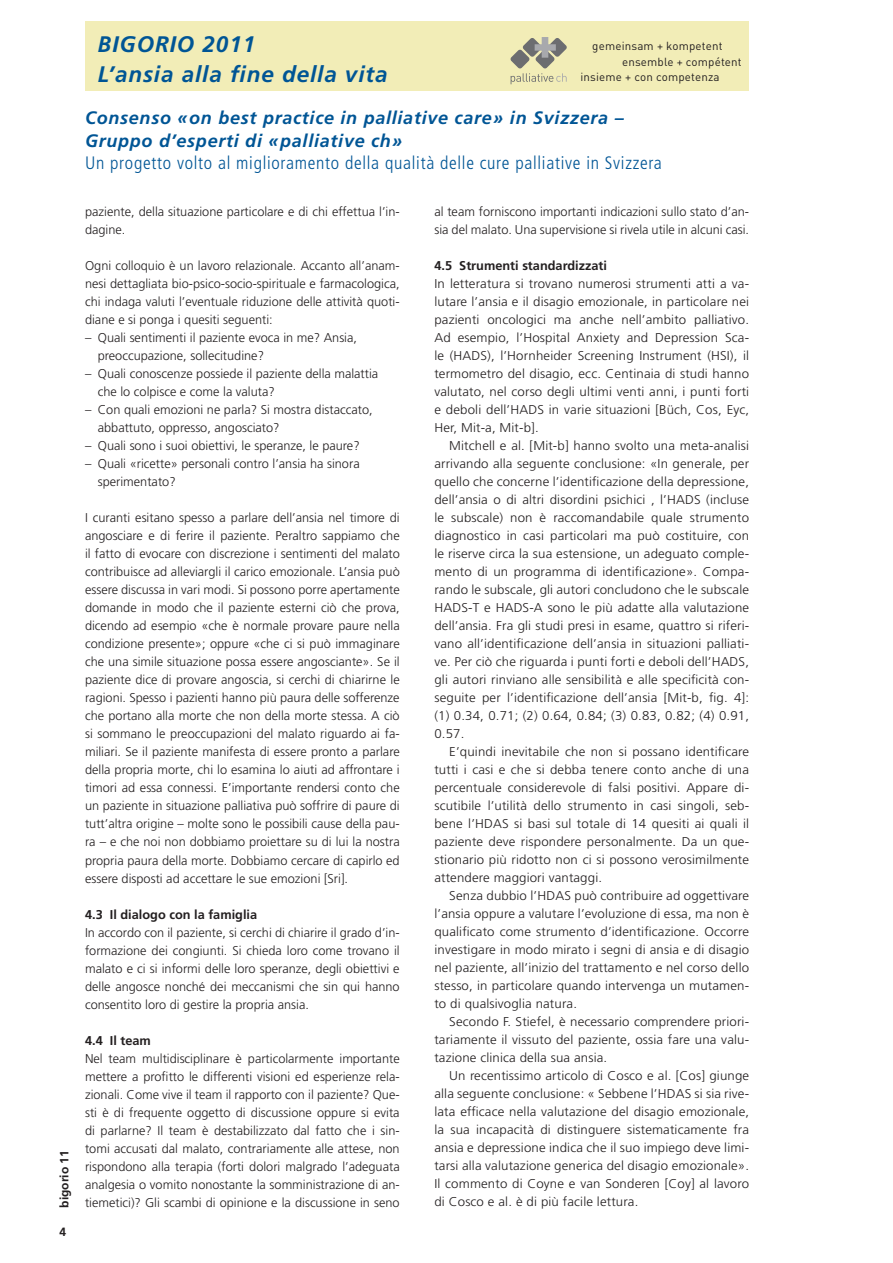
<style>
.page{position:relative;width:893px;height:1263px;background:#fff}
.page>*{position:absolute;margin:0;border:0;box-sizing:border-box;transform-origin:0 0}
.t1{font:italic 700 22.5px/30px "Frutiger";letter-spacing:.04em;color:#005595}
.t2{font:italic 700 18px/22.5px "Frutiger";letter-spacing:.04em;color:#005595}
.t3{font:300 condensed 18px "Frutiger";letter-spacing:.04em;color:#005595}
.t4{font:300 12.75px/18px "Frutiger LT Std";color:#231f20}
.t5{font:300 12.75px/18px "Frutiger LT Std";color:#231f20;text-align:justify;scale:1.04 1}
.t6{font:700 12.75px "Frutiger LT Std";color:#231f20}
.t7{font:700 12px "Frutiger LT Std";color:#231f20}
.t8{font:11.55px "DIN";letter-spacing:.015em;color:#231f20}
</style>
<div class="page">
<div style="left:85px;top:21px;width:663px;height:69px;background:#f2edb7"></div>
<svg style="left:511px;top:37px;width:56px;height:47px"></svg>
<p class="t7" style="left:57px;top:1208px;width:59px;rotate:-90deg">bigorio 11</p>
<p class="t7" style="left:60px;top:1225px;width:8px">4</p>
<h1 class="t1" style="left:98px;top:30px;width:291px">BIGORIO 2011<br>L’ansia alla fine della vita</h1>
<h2 class="t2" style="left:85px;top:107px;width:540px">Consenso «on best practice in palliative care» in Svizzera –<br>Gruppo d’esperti di «palliative ch»</h2>
<h2 class="t3" style="left:85px;top:153px;width:578px">Un progetto volto al miglioramento della qualità delle cure palliative in Svizzera</h2>
<p class="t8" style="left:592px;top:39px;width:132px">gemeinsam + kompetent</p>
<p class="t8" style="left:622px;top:54px;width:121px">ensemble + compétent</p>
<p class="t8" style="left:580px;top:70px;width:141px">insieme + con competenza</p>
<p class="t4" style="left:85px;top:203px;width:316px">paziente, della situazione particolare e di chi effettua l’in&shy;dagine.</p>
<p class="t4" style="left:85px;top:257px;width:316px;text-align:justify">Ogni colloquio è un lavoro relazionale. Accanto all’anam&shy;nesi dettagliata bio-psico-socio-spirituale e farmacologica, chi indaga valuti l’eventuale riduzione delle attività quoti&shy;diane e si ponga i quesiti seguenti:</p>
<p class="t4" style="left:98px;top:329px;width:261px;text-indent:-13px">– Quali sentimenti il paziente evoca in me? Ansia, preoccupazione, sollecitudine?</p>
<p class="t4" style="left:98px;top:365px;width:282px;text-indent:-13px">– Quali conoscenze possiede il paziente della malattia che lo colpisce e come la valuta?</p>
<p class="t4" style="left:98px;top:401px;width:276px;text-indent:-13px">– Con quali emozioni ne parla? Si mostra distaccato, abbattuto, oppresso, angosciato?</p>
<p class="t4" style="left:85px;top:437px;width:276px">– Quali sono i suoi obiettivi, le speranze, le paure?</p>
<p class="t4" style="left:98px;top:455px;width:263px;text-indent:-13px">– Quali «ricette» personali contro l’ansia ha sinora sperimentato?</p>
<p class="t4" style="left:85px;top:509px;width:316px;text-align:justify">I curanti esitano spesso a parlare dell’ansia nel timore di angosciare e di ferire il paziente. Peraltro sappiamo che il fatto di evocare con discrezione i sentimenti del malato contribuisce ad alleviargli il carico emozionale. L’ansia può essere discussa in vari modi. Si possono porre apertamente domande in modo che il paziente esterni ciò che prova, dicendo ad esempio «che è normale provare paure nella condizione presente»; oppure «che ci si può immaginare che una simile situazione possa essere angosciante». Se il paziente dice di provare angoscia, si cerchi di chiarirne le ragioni. Spesso i pazienti hanno più paura delle sofferenze che portano alla morte che non della morte stessa. A ciò si sommano le preoccupazioni del malato riguardo ai fa&shy;miliari. Se il paziente manifesta di essere pronto a parlare della propria morte, chi lo esamina lo aiuti ad affrontare i timori ad essa connessi. E’importante rendersi conto che un paziente in situazione palliativa può soffrire di paure di tutt’altra origine – molte sono le possibili cause della pau&shy;ra – e che noi non dobbiamo proiettare su di lui la nostra propria paura della morte. Dobbiamo cercare di capirlo ed essere disposti ad accettare le sue emozioni [Sri].</p>
<p class="t6" style="left:85px;top:906px;width:174px">4.3 Il dialogo con la famiglia</p>
<p class="t4" style="left:85px;top:923px;width:316px;text-align:justify">In accordo con il paziente, si cerchi di chiarire il grado d’in&shy;formazione dei congiunti. Si chieda loro come trovano il malato e ci si informi delle loro speranze, degli obiettivi e delle angosce nonché dei meccanismi che sin qui hanno consentito loro di gestire la propria ansia.</p>
<p class="t6" style="left:85px;top:1033px;width:67px">4.4 Il team</p>
<p class="t4" style="left:85px;top:1049px;width:316px;text-align:justify">Nel team multidisciplinare è particolarmente importante mettere a profitto le differenti visioni ed esperienze rela&shy;zionali. Come vive il team il rapporto con il paziente? Que&shy;sti è di frequente oggetto di discussione oppure si evita di parlarne? Il team è destabilizzato dal fatto che i sin&shy;tomi accusati dal malato, contrariamente alle attese, non rispondono alla terapia (forti dolori malgrado l’adeguata analgesia o vomito nonostante la somministrazione di an&shy;tiemetici)? Gli scambi di opinione e la discussione in seno</p>
<p class="t4" style="left:434px;top:203px;width:316px">al team forniscono importanti indicazioni sullo stato d’an&shy;sia del malato. Una supervisione si rivela utile in alcuni casi.</p>
<p class="t6" style="left:434px;top:259px;width:174px">4.5 Strumenti standardizzati</p>
<p class="t5" style="left:434px;top:275px;width:304px">In letteratura si trovano numerosi strumenti atti a va&shy;lutare l’ansia e il disagio emozionale, in particolare nei pazienti oncologici ma anche nell’ambito palliativo.<br>Ad esempio, l’Hospital Anxiety and Depression Sca&shy;le (HADS), l’Hornheider Screening Instrument (HSI), il termometro del disagio, ecc. Centinaia di studi hanno valutato, nel corso degli ultimi venti anni, i punti forti e deboli dell’HADS in varie situazioni [Büch, Cos, Eyc, Her, Mit-a, Mit-b].</p>
<p class="t5" style="left:434px;top:437px;width:304px;text-indent:15px">Mitchell e al. [Mit-b] hanno svolto una meta-analisi arrivando alla seguente conclusione: «In generale, per quello che concerne l’identificazione della depressione, dell’ansia o di altri disordini psichici , l’HADS (incluse le subscale) non è raccomandabile quale strumento diagnostico in casi particolari ma può costituire, con le riserve circa la sua estensione, un adeguato comple&shy;mento di un programma di identificazione». Compa&shy;rando le subscale, gli autori concludono che le subscale HADS-T e HADS-A sono le più adatte alla valutazione dell’ansia. Fra gli studi presi in esame, quattro si riferi&shy;vano all’identificazione dell’ansia in situazioni palliati&shy;ve. Per ciò che riguarda i punti forti e deboli dell’HADS, gli autori rinviano alle sensibilità e alle specificità con&shy;seguite per l’identificazione dell’ansia [Mit-b, fig. 4]: (1) 0.34, 0.71; (2) 0.64, 0.84; (3) 0.83, 0.82; (4) 0.91, 0.57.</p>
<p class="t5" style="left:434px;top:743px;width:304px;text-indent:15px">E’quindi inevitabile che non si possano identificare tutti i casi e che si debba tenere conto anche di una percentuale considerevole di falsi positivi. Appare di&shy;scutibile l’utilità dello strumento in casi singoli, seb&shy;bene l’HDAS si basi sul totale di 14 quesiti ai quali il paziente deve rispondere personalmente. Da un que&shy;stionario più ridotto non ci si possono verosimilmente attendere maggiori vantaggi.</p>
<p class="t5" style="left:434px;top:887px;width:304px;text-indent:15px">Senza dubbio l’HDAS può contribuire ad oggettivare l’ansia oppure a valutare l’evoluzione di essa, ma non è qualificato come strumento d’identificazione. Occorre investigare in modo mirato i segni di ansia e di disagio nel paziente, all’inizio del trattamento e nel corso dello stesso, in particolare quando intervenga un mutamen&shy;to di qualsivoglia natura.</p>
<p class="t5" style="left:434px;top:1013px;width:304px;text-indent:15px">Secondo F. Stiefel, è necessario comprendere priori&shy;tariamente il vissuto del paziente, ossia fare una valu&shy;tazione clinica della sua ansia.</p>
<p class="t5" style="left:434px;top:1067px;width:304px;text-indent:15px">Un recentissimo articolo di Cosco e al. [Cos] giunge alla seguente conclusione: « Sebbene l’HDAS si sia rive&shy;lata efficace nella valutazione del disagio emozionale, la sua incapacità di distinguere sistematicamente fra ansia e depressione indica che il suo impiego deve limi&shy;tarsi alla valutazione generica del disagio emozionale».<br>Il commento di Coyne e van Sonderen [Coy] al lavoro</p>
<p class="t5" style="left:434px;top:1193px;width:198px">di Cosco e al. è di più facile lettura.</p>
</div>
